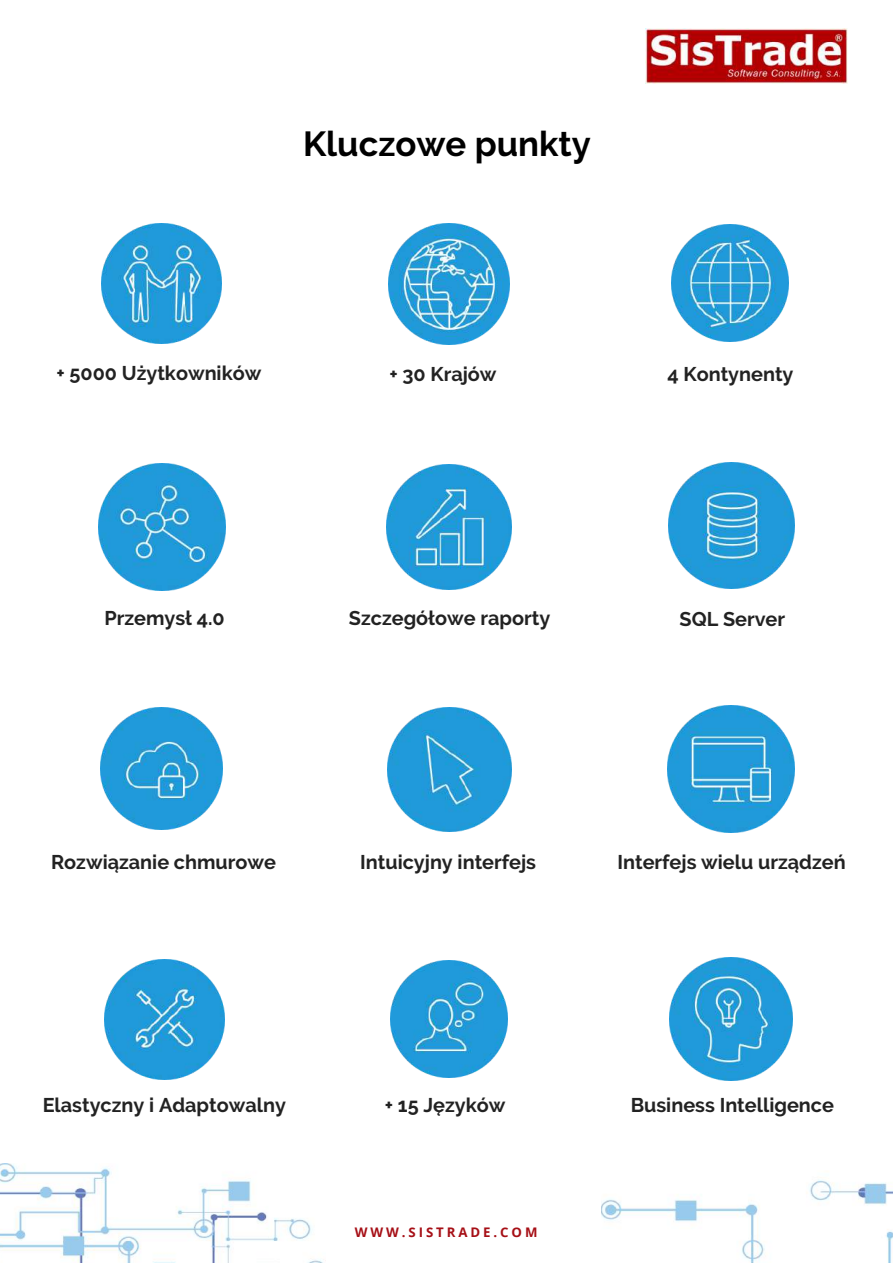
<style>
.page{position:relative;width:893px;height:1264px;background:#fff}
.page>*{position:absolute;margin:0;border:0;box-sizing:border-box;transform-origin:0 0}
.t1{font:700 34.65px "Raleway";color:#000}
.t2{font:700 19.8px "Raleway";color:#222}
.t3{font:700 13.2px "Open Sans";letter-spacing:.22em;color:#a60f16}
</style>
<div class="page">
<img style="left:0;top:1163px;width:322px;height:99px">
<img style="left:602px;top:1179px;width:290px;height:83px">
<img style="left:645px;top:29px;width:202px;height:55px">
<img style="left:671px;top:225px;width:117px;height:117px">
<img style="left:388px;top:223px;width:122px;height:122px">
<img style="left:387px;top:707px;width:124px;height:124px">
<img style="left:390px;top:960px;width:117px;height:117px">
<img style="left:387px;top:465px;width:124px;height:124px">
<img style="left:101px;top:707px;width:121px;height:122px">
<img style="left:668px;top:462px;width:126px;height:126px">
<img style="left:98px;top:463px;width:127px;height:127px">
<img style="left:667px;top:705px;width:127px;height:127px">
<img style="left:669px;top:957px;width:123px;height:123px">
<img style="left:104px;top:959px;width:120px;height:120px">
<img style="left:101px;top:223px;width:120px;height:121px">
<h1 class="t1" style="left:303px;top:123px;width:289px">Kluczowe punkty</h1>
<p class="t2" style="left:56px;top:362px;width:206px">+ 5000 Użytkowników</p>
<p class="t2" style="left:389px;top:362px;width:109px">+ 30 Krajów</p>
<p class="t2" style="left:667px;top:362px;width:128px">4 Kontynenty</p>
<p class="t2" style="left:104px;top:606px;width:122px">Przemysł 4.0</p>
<p class="t2" style="left:349px;top:606px;width:203px">Szczegółowe raporty</p>
<p class="t2" style="left:679px;top:607px;width:107px">SQL Server</p>
<p class="t2" style="left:51px;top:850px;width:226px">Rozwiązanie chmurowe</p>
<p class="t2" style="left:360px;top:850px;width:177px">Intuicyjny interfejs</p>
<p class="t2" style="left:617px;top:850px;width:230px">Interfejs wielu urządzeń</p>
<p class="t2" style="left:43px;top:1092px;width:245px">Elastyczny i Adaptowalny</p>
<p class="t2" style="left:385px;top:1093px;width:122px">+ 15 Języków</p>
<p class="t2" style="left:630px;top:1092px;width:205px">Business Intelligence</p>
<p class="t3" style="left:355px;top:1222px;width:184px">WWW.SISTRADE.COM</p>
</div>
